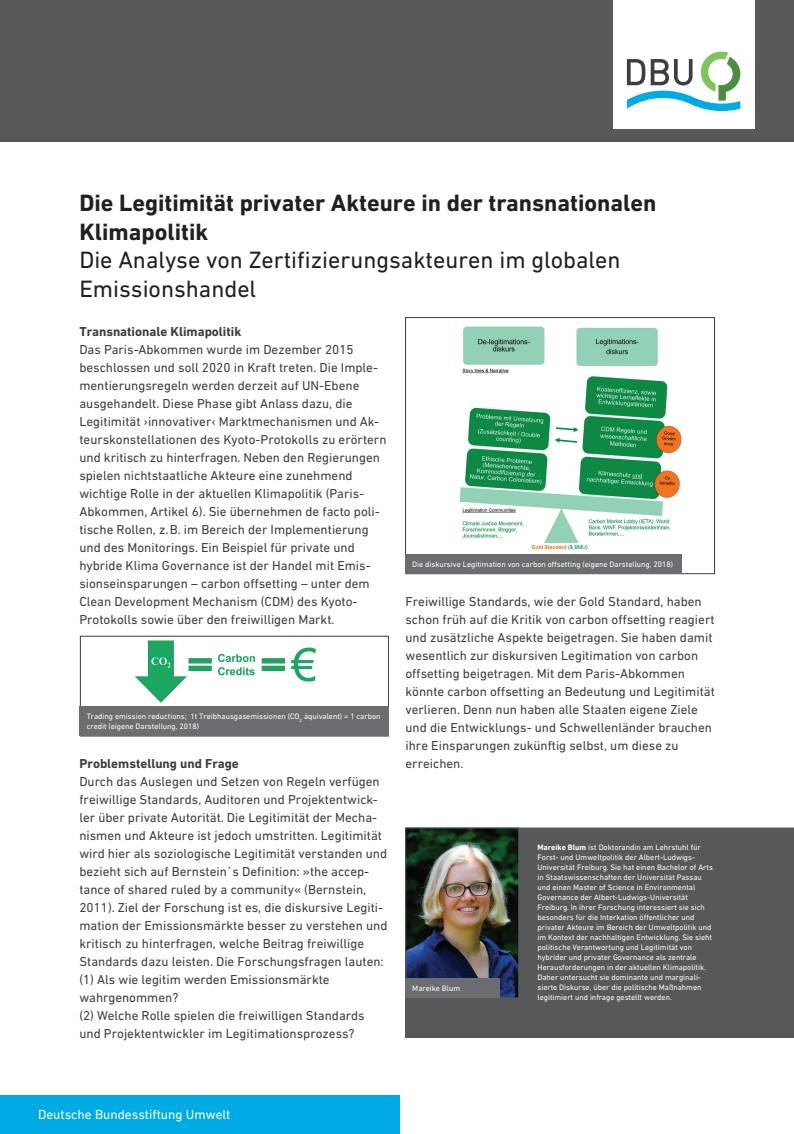
<style>
.page{position:relative;width:794px;height:1134px;background:#fff}
.page>*{position:absolute;margin:0;border:0;box-sizing:border-box;transform-origin:0 0}
.t1{font:700 24px/28.8px "DIN Next W1 G";color:#231f20}
.t2{font:24px/28.8px "DIN Next W1 G";color:#231f20}
.t3{font:13.4px "DIN Next W1 G";color:#fff}
.t4{font:13.2px/18px "DIN Next W1 G";color:#3e3e3f}
.t5{font:700 13.2px "DIN Next W1 G";color:#3e3e3f}
.t6{font:8px/10px "DIN Next W1 G";color:#fff}
.s1{font-weight:700}
</style>
<div class="page">
<div style="left:0;top:0;width:794px;height:142px;background:#57585a"></div>
<div style="left:0;top:1096px;width:399px;height:38px;background:#00aae5"></div>
<div style="left:613px;top:0;width:141px;height:128px;background:#fff"></div>
<svg style="left:627px;top:52px;width:113px;height:59px"></svg>
<div style="left:405px;top:828px;width:389px;height:209px;background:#57585a"></div>
<img style="left:407px;top:830px;width:110px;height:166px">
<div style="left:405px;top:828px;width:114px;height:170px;border:1px solid #57585a"></div>
<div style="left:405px;top:978px;width:95px;height:20px;background:#6c6d70"></div>
<img style="left:136px;top:640px;width:180px;height:63px">
<div style="left:80px;top:636px;width:308px;height:100px;border:1px solid #3e3e3f"></div>
<div style="left:80px;top:706px;width:309px;height:30px;background:#6c6d70"></div>
<svg style="left:405px;top:317px;width:309px;height:257px"></svg>
<div style="left:405px;top:554px;width:276px;height:20px;background:#6c6d70"></div>
<h1 class="t1" style="left:79px;top:188px;width:578px">Die Legitimität privater Akteure in der transnationalen<br>Klimapolitik</h1>
<h1 class="t2" style="left:79px;top:246px;width:542px">Die Analyse von Zertifizierungsakteuren im globalen<br>Emissionshandel</h1>
<p class="t5" style="left:79px;top:323px;width:163px">Transnationale Klimapolitik</p>
<p class="t4" style="left:79px;top:340px;width:309px">Das Paris-Abkommen wurde im Dezember 2015 beschlossen und soll 2020 in Kraft treten. Die Imple&shy;mentierungsregeln werden derzeit auf UN-Ebene ausgehandelt. Diese Phase gibt Anlass dazu, die Legitimität ›innovativer‹ Marktmechanismen und Ak&shy;teurskonstellationen des Kyoto-Protokolls zu erörtern und kritisch zu hinterfragen. Neben den Regierungen spielen nichtstaatliche Akteure eine zunehmend wichtige Rolle in der aktuellen Klimapolitik (Paris-Abkommen, Artikel 6). Sie übernehmen de facto poli&shy;tische Rollen, z.B. im Bereich der Implementierung und des Monitorings. Ein Beispiel für private und hybride Klima Governance ist der Handel mit Emis&shy;sionseinsparungen – carbon offsetting – unter dem Clean Development Mechanism (CDM) des Kyoto-Protokolls sowie über den freiwilligen Markt.</p>
<p class="t6" style="left:87px;top:711px;width:295px">Trading emission reductions; 1t Treibhausgasemissionen (CO<sub>2</sub> äquivalent) = 1 carbon credit (eigene Darstellung, 2018)</p>
<p class="t5" style="left:79px;top:755px;width:161px">Problemstellung und Frage</p>
<p class="t4" style="left:79px;top:772px;width:309px">Durch das Auslegen und Setzen von Regeln verfügen freiwillige Standards, Auditoren und Projektentwick&shy;ler über private Autorität. Die Legitimität der Mecha&shy;nismen und Akteure ist jedoch umstritten. Legitimität wird hier als soziologische Legitimität verstanden und bezieht sich auf Bernstein´s Definition: »the accep&shy;tance of shared ruled by a community« (Bernstein, 2011). Ziel der Forschung ist es, die diskursive Legiti&shy;mation der Emissionsmärkte besser zu verstehen und kritisch zu hinterfragen, welche Beitrag freiwillige Standards dazu leisten. Die Forschungsfragen lauten: (1) Als wie legitim werden Emissionsmärkte wahrgenommen?<br>(2) Welche Rolle spielen die freiwilligen Standards und Projektentwickler im Legitimationsprozess?</p>
<p class="t6" style="left:412px;top:559px;width:262px">Die diskursive Legitimation von carbon offsetting (eigene Darstellung, 2018)</p>
<p class="t4" style="left:405px;top:592px;width:311px">Freiwillige Standards, wie der Gold Standard, haben schon früh auf die Kritik von carbon offsetting reagiert und zusätzliche Aspekte beigetragen. Sie haben damit wesentlich zur diskursiven Legitimation von carbon offsetting beigetragen. Mit dem Paris-Abkommen könnte carbon offsetting an Bedeutung und Legitimität verlieren. Denn nun haben alle Staaten eigene Ziele und die Entwicklungs- und Schwellenländer brauchen ihre Einsparungen zukünftig selbst, um diese zu erreichen.</p>
<p class="t6" style="left:412px;top:983px;width:49px">Mareike Blum</p>
<p class="t6" style="left:537px;top:842px;width:177px"><span class="s1">Mareike Blum</span> ist Doktorandin am Lehrstuhl für Forst- und Umweltpolitik der Albert-Ludwigs-Universität Freiburg. Sie hat einen Bachelor of Arts in Staatswissenschaften der Universität Passau und einen Master of Science in Environmental Governance der Albert-Ludwigs-Universität Freiburg. In ihrer Forschung interessiert sie sich besonders für die Interkation öffentlicher und privater Akteure im Bereich der Umweltpolitik und im Kontext der nachhaltigen Entwicklung. Sie sieht politische Verantwortung und Legitimität von hybrider und privater Governance als zentrale Herausforderungen in der aktuellen Klimapolitik.<br>Daher untersucht sie dominante und marginali&shy;sierte Diskurse, über die politische Maßnahmen legitimiert und infrage gestellt werden.</p>
<p class="t3" style="left:38px;top:1106px;width:194px">Deutsche Bundesstiftung Umwelt</p>
</div>
